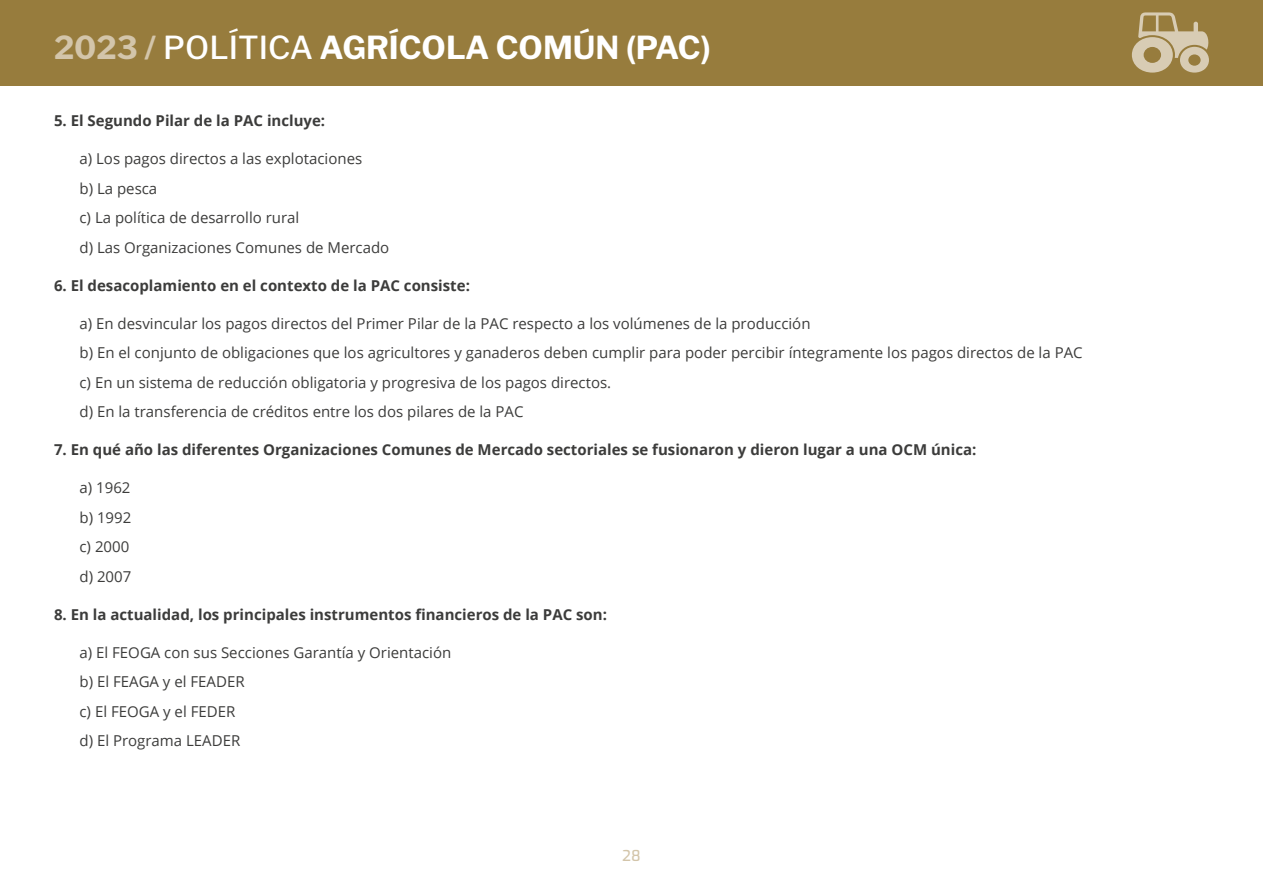
<style>
.page{position:relative;width:1263px;height:893px;background:#fff}
.page>*{position:absolute;margin:0;border:0;box-sizing:border-box;transform-origin:0 0}
.t1{font:700 31.5px "Libre Franklin";color:#fff}
.t2{font:15px/29.5px "Open Sans";color:#3c3c3b}
.t3{font:700 15px "Open Sans";color:#3c3c3b}
.t4{font:500 15px "Exo";color:#d3c5aa}
.s1{color:#d3c5aa}
.s2{font-weight:500}
</style>
<div class="page">
<div style="left:0;top:0;width:1263px;height:85px;background:#977c3d"></div>
<svg style="left:1132px;top:12px;width:77px;height:61px"></svg>
<h1 class="t1" style="left:54px;top:23px;width:658px"><span class="s1">2023 /</span> <span class="s2">POLÍTICA</span> AGRÍCOLA COMÚN (PAC)</h1>
<p class="t3" style="left:54px;top:110px;width:273px">5. El Segundo Pilar de la PAC incluye:</p>
<p class="t2" style="left:80px;top:144px;width:311px">a) Los pagos directos a las explotaciones<br>b) La pesca<br>c) La política de desarrollo rural<br>d) Las Organizaciones Comunes de Mercado</p>
<p class="t3" style="left:54px;top:275px;width:417px">6. El desacoplamiento en el contexto de la PAC consiste:</p>
<p class="t2" style="left:80px;top:308px;width:1005px">a) En desvincular los pagos directos del Primer Pilar de la PAC respecto a los volúmenes de la producción<br>b) En el conjunto de obligaciones que los agricultores y ganaderos deben cumplir para poder percibir íntegramente los pagos directos de la PAC c) En un sistema de reducción obligatoria y progresiva de los pagos directos.<br>d) En la transferencia de créditos entre los dos pilares de la PAC</p>
<p class="t3" style="left:54px;top:439px;width:924px">7. En qué año las diferentes Organizaciones Comunes de Mercado sectoriales se fusionaron y dieron lugar a una OCM única:</p>
<p class="t2" style="left:80px;top:473px;width:53px">a) 1962 b) 1992 c) 2000 d) 2007</p>
<p class="t3" style="left:54px;top:604px;width:554px">8. En la actualidad, los principales instrumentos financieros de la PAC son:</p>
<p class="t2" style="left:80px;top:637px;width:373px">a) El FEOGA con sus Secciones Garantía y Orientación b) El FEAGA y el FEADER<br>c) El FEOGA y el FEDER<br>d) El Programa LEADER</p>
<p class="t4" style="left:622px;top:845px;width:20px">28</p>
</div>
